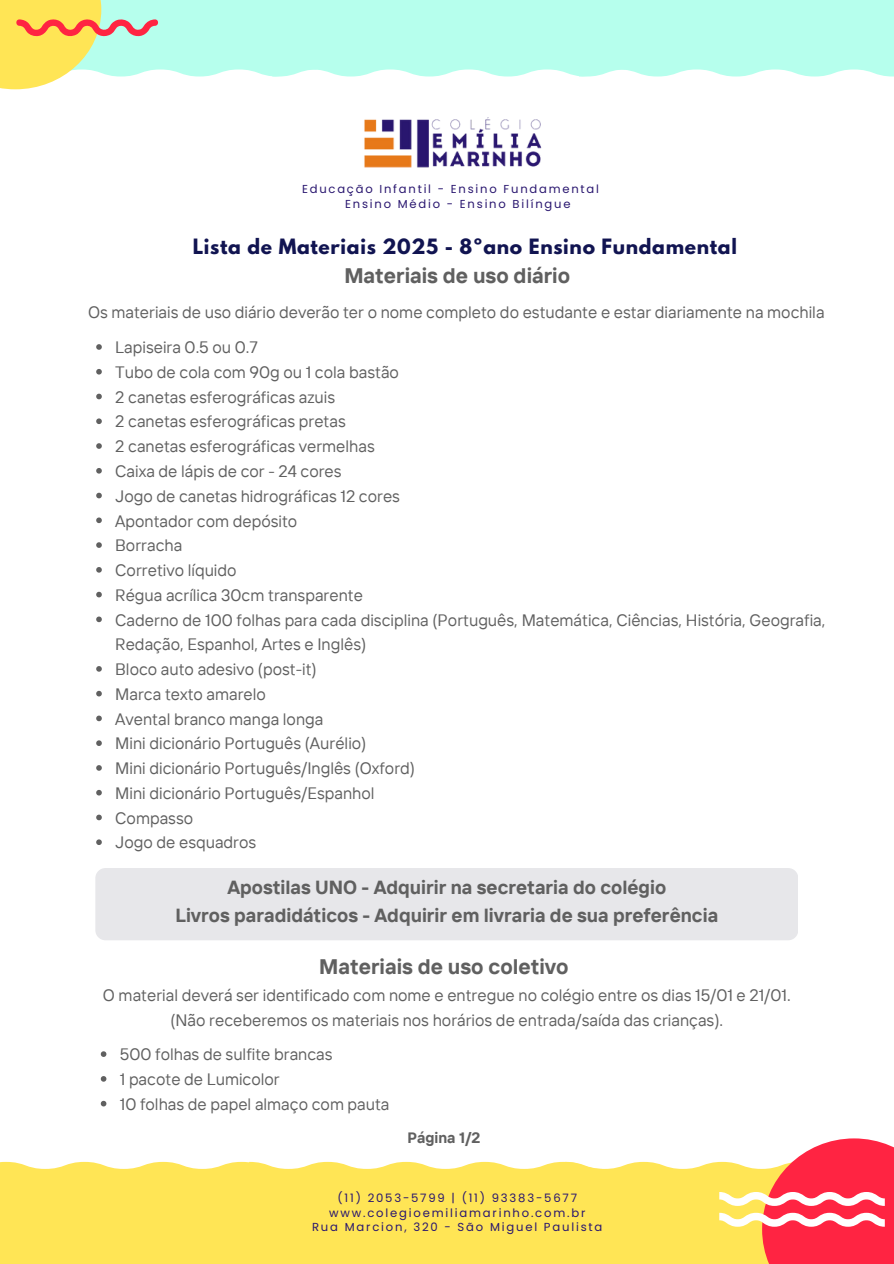
<style>
.page{position:relative;width:894px;height:1264px;background:#fff}
.page>*{position:absolute;margin:0;border:0;box-sizing:border-box;transform-origin:0 0}
.t1{font:700 21px "TT Interphases";color:#606060}
.t2{font:700 18.9px/28.5px "TT Interphases";color:#606060;text-align:center}
.t3{font:700 18.75px "League Spartan";letter-spacing:.035em;color:#111451}
.t4{font:16.5px/24.8px "TT Interphases";color:#606060}
.t5{font:700 15px "TT Interphases";color:#606060}
.t6{font:11.55px "Poppins";letter-spacing:.155em;color:#29166f}
</style>
<div class="page">
<div style="left:0;top:1184px;width:893px;height:79px;background:#ffe555"></div>
<svg style="left:762px;top:1138px;width:131px;height:125px;fill:#ff2442"></svg>
<svg style="left:0;top:1161px;width:893px;height:65px"></svg>
<img style="left:364px;top:118px;width:178px;height:49px">
<svg style="left:101px;top:63px;width:792px;height:13px"></svg>
<div style="left:0;top:0;width:893px;height:63px;background:#b6ffed"></div>
<svg style="left:0;top:0;width:101px;height:89px;fill:#ffe555"></svg>
<svg style="left:15px;top:19px;width:143px;height:18px"></svg>
<svg style="left:96px;top:344px;width:6px;height:6px"></svg>
<svg style="left:96px;top:369px;width:6px;height:5px"></svg>
<svg style="left:96px;top:393px;width:6px;height:6px"></svg>
<svg style="left:96px;top:418px;width:6px;height:6px"></svg>
<svg style="left:96px;top:443px;width:6px;height:6px"></svg>
<svg style="left:96px;top:468px;width:6px;height:5px"></svg>
<svg style="left:96px;top:492px;width:6px;height:6px"></svg>
<svg style="left:96px;top:517px;width:6px;height:6px"></svg>
<svg style="left:96px;top:542px;width:6px;height:6px"></svg>
<svg style="left:96px;top:567px;width:6px;height:5px"></svg>
<svg style="left:96px;top:591px;width:6px;height:6px"></svg>
<svg style="left:96px;top:616px;width:6px;height:6px"></svg>
<svg style="left:96px;top:666px;width:6px;height:5px"></svg>
<svg style="left:96px;top:690px;width:6px;height:6px"></svg>
<svg style="left:96px;top:715px;width:6px;height:6px"></svg>
<svg style="left:96px;top:740px;width:6px;height:6px"></svg>
<svg style="left:96px;top:765px;width:6px;height:5px"></svg>
<svg style="left:96px;top:789px;width:6px;height:6px"></svg>
<svg style="left:96px;top:814px;width:6px;height:6px"></svg>
<svg style="left:96px;top:839px;width:6px;height:6px"></svg>
<div style="left:95px;top:868px;width:703px;height:72px;background:#e7e7ea;border-radius:10px"></div>
<svg style="left:101px;top:1051px;width:5px;height:5px"></svg>
<svg style="left:101px;top:1076px;width:5px;height:5px"></svg>
<svg style="left:101px;top:1100px;width:5px;height:6px"></svg>
<p class="t6" style="left:302px;top:181px;width:298px">Educação Infantil - Ensino Fundamental</p>
<p class="t6" style="left:345px;top:196px;width:227px">Ensino Médio - Ensino Bilíngue</p>
<p class="t3" style="left:193px;top:237px;width:545px">Lista de Materiais 2025 - 8ºano Ensino Fundamental</p>
<p class="t1" style="left:344px;top:262px;width:227px">Materiais de uso diário</p>
<p class="t4" style="left:88px;top:300px;width:737px">Os materiais de uso diário deverão ter o nome completo do estudante e estar diariamente na mochila</p>
<p class="t4" style="left:115px;top:334px;width:144px">Lapiseira 0.5 ou 0.7</p>
<p class="t4" style="left:115px;top:359px;width:285px">Tubo de cola com 90g ou 1 cola bastão</p>
<h2 class="t4" style="left:115px;top:384px;width:221px">2 canetas esferográficas azuis</h2>
<h1 class="t4" style="left:115px;top:409px;width:232px">2 canetas esferográficas pretas</h1>
<h4 class="t4" style="left:115px;top:433px;width:261px">2 canetas esferográficas vermelhas</h4>
<p class="t4" style="left:115px;top:458px;width:228px">Caixa de lápis de cor - 24 cores</p>
<p class="t4" style="left:115px;top:483px;width:286px">Jogo de canetas hidrográficas 12 cores</p>
<p class="t4" style="left:115px;top:508px;width:183px">Apontador com depósito</p>
<p class="t4" style="left:115px;top:532px;width:69px">Borracha</p>
<p class="t4" style="left:115px;top:557px;width:123px">Corretivo líquido</p>
<p class="t4" style="left:115px;top:582px;width:249px">Régua acrílica 30cm transparente</p>
<p class="t4" style="left:115px;top:607px;width:711px">Caderno de 100 folhas para cada disciplina (Português, Matemática, Ciências, História, Geografia,<br>Redação, Espanhol, Artes e Inglês)</p>
<p class="t4" style="left:115px;top:656px;width:203px">Bloco auto adesivo (post-it)</p>
<p class="t4" style="left:115px;top:681px;width:152px">Marca texto amarelo</p>
<p class="t4" style="left:115px;top:706px;width:210px">Avental branco manga longa</p>
<p class="t4" style="left:115px;top:730px;width:252px">Mini dicionário Português (Aurélio)</p>
<p class="t4" style="left:115px;top:755px;width:301px">Mini dicionário Português/Inglês (Oxford)</p>
<p class="t4" style="left:115px;top:780px;width:261px">Mini dicionário Português/Espanhol</p>
<p class="t4" style="left:115px;top:805px;width:79px">Compasso</p>
<p class="t4" style="left:115px;top:829px;width:142px">Jogo de esquadros</p>
<p class="t2" style="left:175px;top:872px;width:544px">Apostilas UNO - Adquirir na secretaria do colégio<br>Livros paradidáticos - Adquirir em livraria de sua preferência</p>
<h1 class="t1" style="left:319px;top:953px;width:251px">Materiais de uso coletivo</h1>
<h1 class="t4" style="left:103px;top:982px;width:689px;text-align:center">O material deverá ser identificado com nome e entregue no colégio entre os dias 15/01 e 21/01. (Não receberemos os materiais nos horários de entrada/saída das crianças).</h1>
<h4 class="t4" style="left:120px;top:1041px;width:214px">500 folhas de sulfite brancas</h4>
<p class="t4" style="left:120px;top:1066px;width:161px">1 pacote de Lumicolor</p>
<p class="t4" style="left:120px;top:1091px;width:271px">10 folhas de papel almaço com pauta</p>
<p class="t5" style="left:407px;top:1127px;width:74px">Página 1/2</p>
<p class="t6" style="left:337px;top:1189px;width:241px">(11) 2053-5799 | (11) 93383-5677</p>
<p class="t6" style="left:329px;top:1204px;width:258px">www.colegioemiliamarinho.com.br</p>
<p class="t6" style="left:312px;top:1218px;width:292px">Rua Marcion, 320 - São Miguel Paulista</p>
</div>
